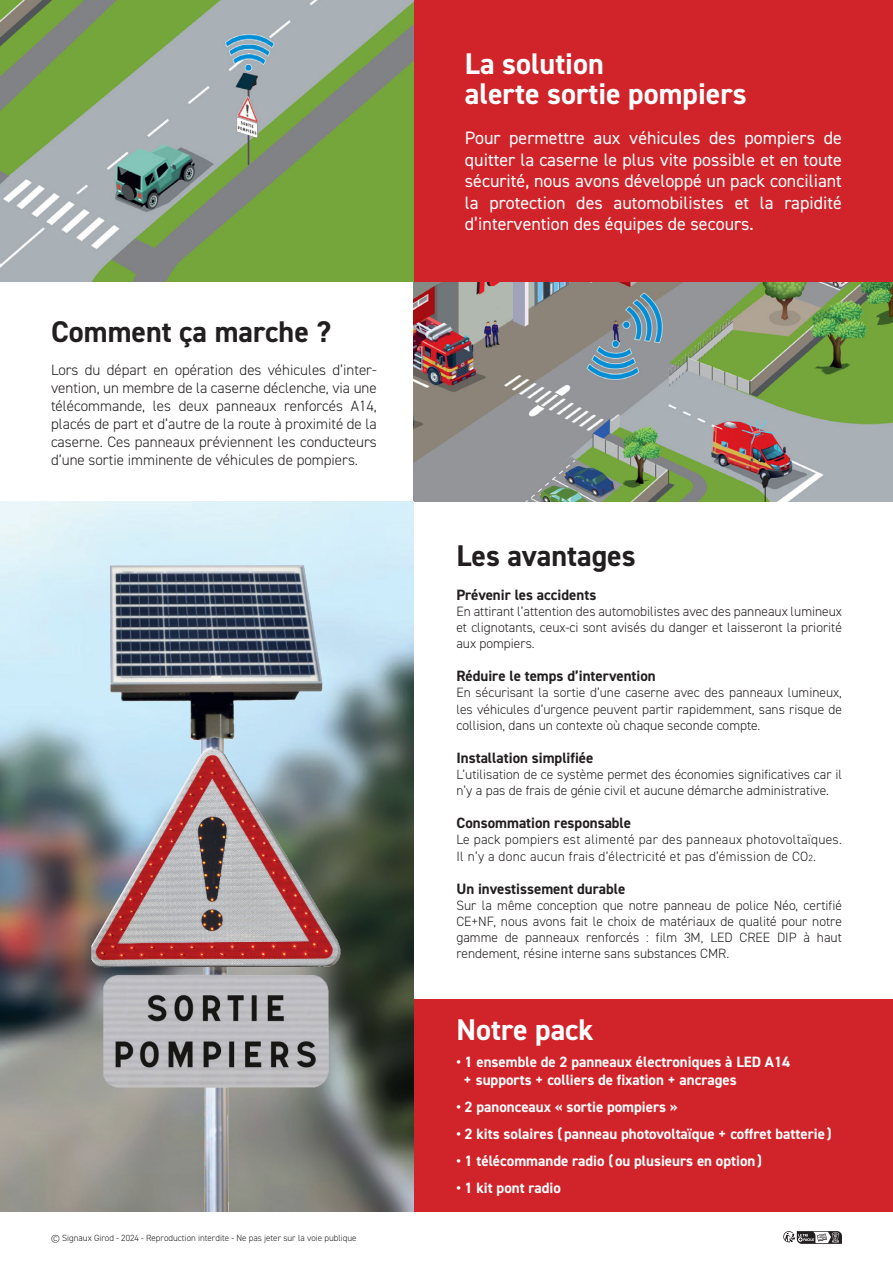
<style>
.page{position:relative;width:893px;height:1263px;background:#fff}
.page>*{position:absolute;margin:0;border:0;box-sizing:border-box;transform-origin:0 0}
.t1{font:700 30px "DIN2014";color:#fff}
.t2{font:700 30px "DIN2014";color:#231f20}
.t3{font:18px/21.6px "DIN2014";color:#fff;text-align:justify}
.Style_de_paragraphe_1{font:300 15px/18px "DIN2014";color:#231f20;text-align:justify}
.t4{font:700 15px "DIN2014";color:#fff}
.Style_de_paragraphe_2{font:700 15px "DIN2014";color:#231f20}
.Style_de_paragraphe_2-2{font:300 13.5px/16.2px "DIN2014";color:#231f20;text-align:justify}
.Style_de_paragraphe_2-3{font:300 13.5px/16.2px "DIN2014";letter-spacing:.02em;color:#231f20}
.t5{font:300 9px "DIN2014";color:#231f20}
.s1{font-size:9px}
</style>
<div class="page">
<img style="left:414px;top:281px;width:479px;height:221px">
<div style="left:414px;top:0;width:479px;height:281px;background:#d1232a"></div>
<div style="left:414px;top:999px;width:479px;height:213px;background:#d1232a"></div>
<svg style="left:783px;top:1231px;width:59px;height:13px"></svg>
<img style="left:0;top:0;width:414px;height:281px">
<img style="left:0;top:502px;width:414px;height:710px">
<img style="left:86px;top:566px;width:255px;height:646px">
<p class="t2" style="left:51px;top:312px;width:282px">Comment ça marche ?</p>
<p class="Style_de_paragraphe_1" style="left:51px;top:361px;width:327px">Lors du départ en opération des véhicules d’inter&shy;vention, un membre de la caserne déclenche, via une télécommande, les deux panneaux renforcés A14, placés de part et d’autre de la route à proximité de la caserne. Ces panneaux préviennent les conducteurs d’une sortie imminente de véhicules de pompiers.</p>
<p class="t5" style="left:51px;top:1232px;width:307px">© Signaux Girod - 2024 - Reproduction interdite - Ne pas jeter sur la voie publique</p>
<p class="t1" style="left:465px;top:44px;width:140px">La solution</p>
<p class="t1" style="left:465px;top:74px;width:283px">alerte sortie pompiers</p>
<p class="t3" style="left:465px;top:127px;width:379px">Pour permettre aux véhicules des pompiers de quitter la caserne le plus vite possible et en toute sécurité, nous avons développé un pack conciliant la protection des automobilistes et la rapidité d’intervention des équipes de secours.</p>
<p class="t2" style="left:456px;top:536px;width:181px">Les avantages</p>
<p class="Style_de_paragraphe_2" style="left:456px;top:585px;width:141px">Prévenir les accidents</p>
<p class="Style_de_paragraphe_2-2" style="left:456px;top:603px;width:387px">En attirant l’attention des automobilistes avec des panneaux lumineux et clignotants, ceux-ci sont avisés du danger et laisseront la priorité aux pompiers.</p>
<p class="Style_de_paragraphe_2" style="left:456px;top:666px;width:201px">Réduire le temps d’intervention</p>
<p class="Style_de_paragraphe_2-2" style="left:456px;top:685px;width:387px">En sécurisant la sortie d’une caserne avec des panneaux lumineux, les véhicules d’urgence peuvent partir rapidemment, sans risque de collision, dans un contexte où chaque seconde compte.</p>
<p class="Style_de_paragraphe_2" style="left:456px;top:748px;width:139px">Installation simplifiée</p>
<p class="Style_de_paragraphe_2-2" style="left:456px;top:766px;width:387px">L’utilisation de ce système permet des économies significatives car il n’y a pas de frais de génie civil et aucune démarche administrative.</p>
<p class="Style_de_paragraphe_2" style="left:456px;top:813px;width:176px">Consommation responsable</p>
<p class="Style_de_paragraphe_2-3" style="left:456px;top:832px;width:387px">Le pack pompiers est alimenté par des panneaux photovoltaïques.<br>Il n’y a donc aucun frais d’électricité et pas d’émission de CO<span class="s1">2</span>.</p>
<p class="Style_de_paragraphe_2" style="left:456px;top:878px;width:170px">Un investissement durable</p>
<p class="Style_de_paragraphe_2-2" style="left:456px;top:897px;width:387px">Sur la même conception que notre panneau de police Néo, certifié CE+NF, nous avons fait le choix de matériaux de qualité pour notre gamme de panneaux renforcés : film 3M, LED CREE DIP à haut rendement, résine interne sans substances CMR.</p>
<p class="t1" style="left:456px;top:1009px;width:139px">Notre pack</p>
<p class="t4" style="left:456px;top:1051px;width:335px">• 1 ensemble de 2 panneaux électroniques à LED A14</p>
<p class="t4" style="left:464px;top:1069px;width:274px">+ supports + colliers de fixation + ancrages</p>
<p class="t4" style="left:456px;top:1096px;width:223px">• 2 panonceaux « sortie pompiers »</p>
<p class="t4" style="left:456px;top:1123px;width:377px">• 2 kits solaires (panneau photovoltaïque + coffret batterie )</p>
<p class="t4" style="left:456px;top:1150px;width:307px">• 1 télécommande radio ( ou plusieurs en option)</p>
<p class="t4" style="left:456px;top:1177px;width:106px">• 1 kit pont radio</p>
</div>
